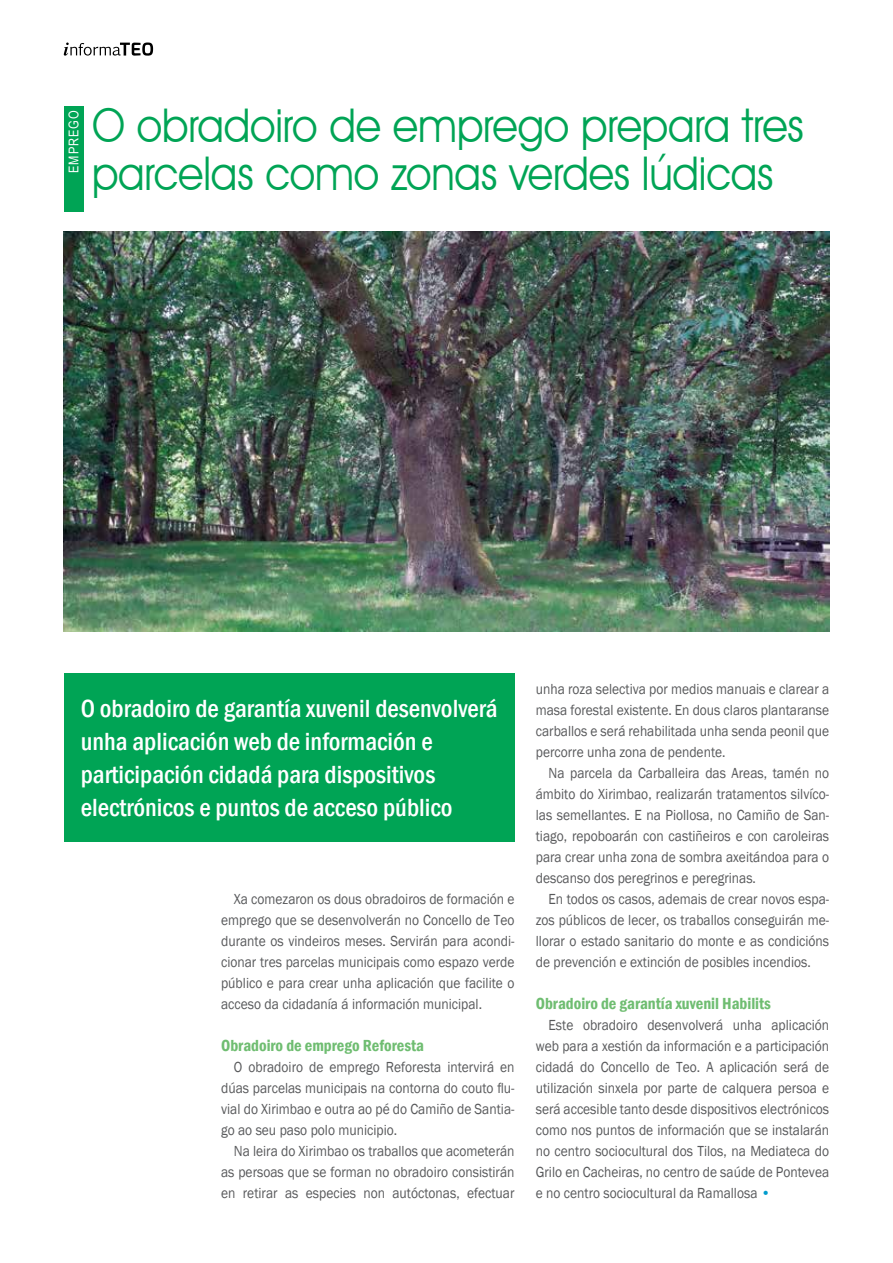
<style>
.page{position:relative;width:893px;height:1263px;background:#fff}
.page>*{position:absolute;margin:0;border:0;box-sizing:border-box;transform-origin:0 0}
.t1{font:46.5px/48px "Avant Garde IT Cby BT";letter-spacing:-.005em;color:#00a455;scale:.9 1}
.t2{font:500 condensed 25.5px/33px "Franklin Gothic";color:#fff}
.t3{font:600 condensed 16.5px "Franklin Gothic";color:#6fbd71}
.t4{font:15px/21px "Franklin Gothic";color:#58595b;text-align:justify;scale:.9 1}
.t5{font:13.5px "Arial Narrow";letter-spacing:.07em;color:#fff}
.s1{color:#009ccd}
</style>
<div class="page">
<svg style="left:64px;top:43px;width:89px;height:13px"></svg>
<img style="left:64px;top:232px;width:765px;height:399px">
<div style="left:64px;top:674px;width:450px;height:168px;background:#00a455"></div>
<div style="left:64px;top:106px;width:20px;height:105px;background:#00a455"></div>
<p class="t5" style="left:64px;top:173px;width:64px;rotate:-90deg">EMPREGO</p>
<h1 class="t1" style="left:92px;top:101px;width:792px">O obradoiro de emprego prepara tres parcelas como zonas verdes lúdicas</h1>
<h2 class="t2" style="left:81px;top:692px;width:418px">O obradoiro de garantía xuvenil desenvolverá unha aplicación web de información e participación cidadá para dispositivos electrónicos e puntos de acceso público</h2>
<p class="t4" style="left:221px;top:889px;width:328px;text-indent:13px">Xa comezaron os dous obradoiros de formación e emprego que se desenvolverán no Concello de Teo durante os vindeiros meses. Servirán para acondi&shy;cionar tres parcelas municipais como espazo verde público e para crear unha aplicación que facilite o acceso da cidadanía á información municipal.</p>
<p class="t3" style="left:221px;top:1035px;width:204px">Obradoiro de emprego Reforesta</p>
<p class="t4" style="left:221px;top:1057px;width:327px;text-indent:13px">O obradoiro de emprego Reforesta intervirá en dúas parcelas municipais na contorna do couto flu&shy;vial do Xirimbao e outra ao pé do Camiño de Santia&shy;go ao seu paso polo municipio.</p>
<p class="t4" style="left:221px;top:1141px;width:328px;text-indent:13px">Na leira do Xirimbao os traballos que acometerán as persoas que se forman no obradoiro consistirán en retirar as especies non autóctonas, efectuar</p>
<p class="t4" style="left:536px;top:679px;width:328px">unha roza selectiva por medios manuais e clarear a masa forestal existente. En dous claros plantaranse carballos e será rehabilitada unha senda peonil que percorre unha zona de pendente.</p>
<p class="t4" style="left:536px;top:763px;width:328px;text-indent:13px">Na parcela da Carballeira das Areas, tamén no ámbito do Xirimbao, realizarán tratamentos silvíco&shy;las semellantes. E na Piollosa, no Camiño de San&shy;tiago, repoboarán con castiñeiros e con caroleiras para crear unha zona de sombra axeitándoa para o descanso dos peregrinos e peregrinas.</p>
<p class="t4" style="left:536px;top:889px;width:328px;text-indent:13px">En todos os casos, ademais de crear novos espa&shy;zos públicos de lecer, os traballos conseguirán me&shy;llorar o estado sanitario do monte e as condicións de prevención e extinción de posibles incendios.</p>
<p class="t3" style="left:536px;top:993px;width:237px">Obradoiro de garantía xuvenil Habilits</p>
<p class="t4" style="left:536px;top:1015px;width:328px;text-indent:13px">Este obradoiro desenvolverá unha aplicación web para a xestión da información e a participación cidadá do Concello de Teo. A aplicación será de utilización sinxela por parte de calquera persoa e será accesible tanto desde dispositivos electrónicos como nos puntos de información que se instalarán no centro sociocultural dos Tilos, na Mediateca do Grilo en Cacheiras, no centro de saúde de Pontevea e no centro sociocultural da Ramallosa <span class="s1">•</span></p>
</div>
